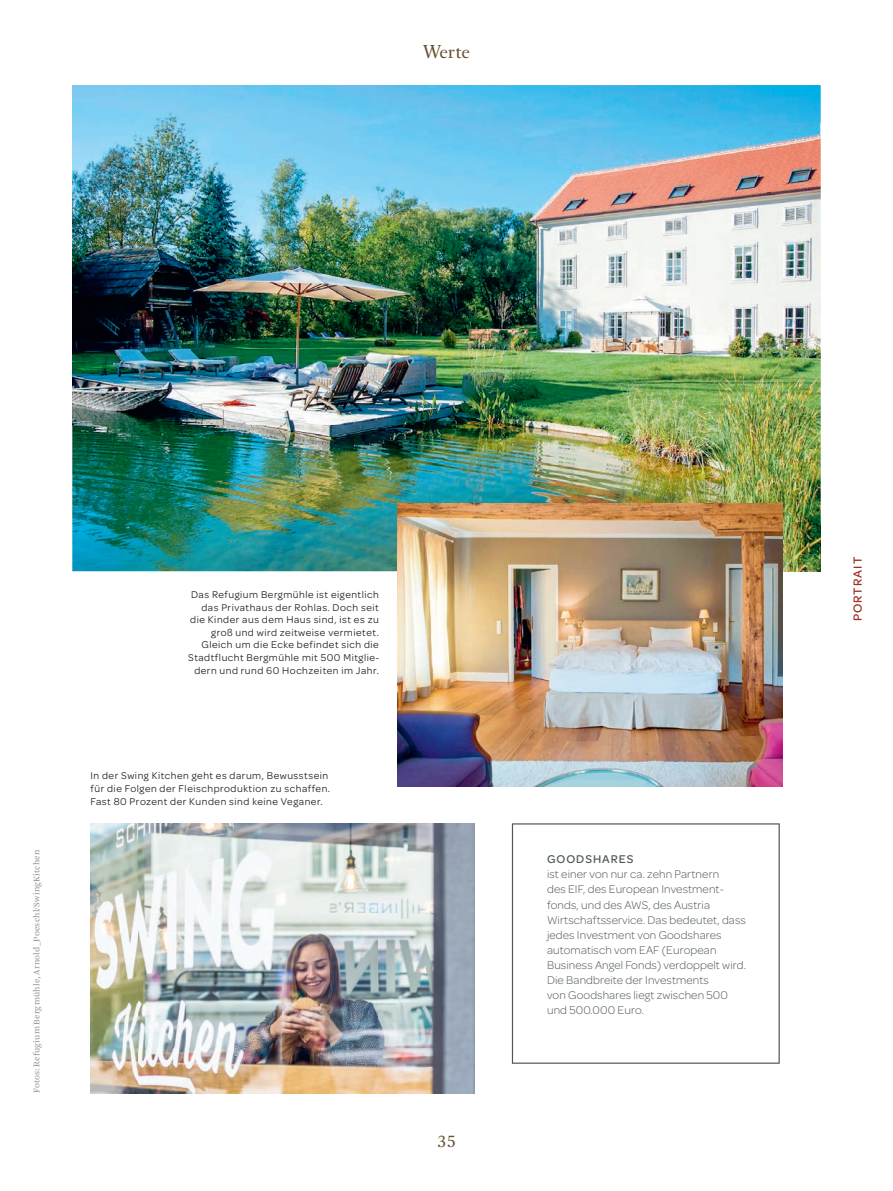
<style>
.page{position:relative;width:893px;height:1191px;background:#fff}
.page>*{position:absolute;margin:0;border:0;box-sizing:border-box;transform-origin:0 0}
.t1{font:22.5px "Arnhem Fine";color:#664e30}
.t2{font:19.5px "Arnhem Fine";color:#664e30}
.t3{font:500 12.6px "Omnes";letter-spacing:.08em;color:#9e2f24}
.t4{font:300 12px/15px "Omnes";letter-spacing:.01em;color:#4d575a}
.t5{font:500 12px "Omnes";letter-spacing:.08em;color:#4d575a}
.t6{font:10.5px/12.6px "Omnes";letter-spacing:.05em;color:#231f20;text-align:right}
.t7{font:9px "Arnhem Blond";letter-spacing:.015em;color:#939598}
</style>
<div class="page">
<img style="left:91px;top:823px;width:383px;height:270px">
<img style="left:72px;top:85px;width:427px;height:340px">
<img style="left:499px;top:85px;width:322px;height:437px">
<img style="left:72px;top:425px;width:374px;height:146px">
<img style="left:446px;top:425px;width:54px;height:78px">
<img style="left:782px;top:522px;width:39px;height:49px">
<img style="left:398px;top:503px;width:384px;height:284px">
<svg style="left:512px;top:823px;width:268px;height:240px"></svg>
<h1 class="t1" style="left:423px;top:41px;width:48px">Werte</h1>
<p class="t7" style="left:32px;top:1093px;width:245px;rotate:-90deg">Fotos: Refugium Bergmühle, Arnold_Poeschl/SwingKitchen</p>
<p class="t6" style="left:188px;top:588px;width:193px">Das Refugium Bergmühle ist eigentlich das Privathaus der Rohlas. Doch seit die Kinder aus dem Haus sind, ist es zu groß und wird zeitweise vermietet.<br>Gleich um die Ecke befindet sich die Stadtflucht Bergmühle mit 500 Mitglie&shy;dern und rund 60 Hochzeiten im Jahr.</p>
<p class="t6" style="left:91px;top:769px;width:241px;text-align:left">In der Swing Kitchen geht es darum, Bewusstsein für die Folgen der Fleischproduktion zu schaffen.<br>Fast 80 Prozent der Kunden sind keine Veganer.</p>
<h2 class="t2" style="left:437px;top:1132px;width:21px">35</h2>
<p class="t5" style="left:547px;top:852px;width:88px">GOODSHARES</p>
<p class="t4" style="left:547px;top:867px;width:200px">ist einer von nur ca. zehn Partnern<br>des EIF, des European Investment&shy;fonds, und des AWS, des Austria<br>Wirtschaftsservice. Das bedeutet, dass jedes Investment von Good shares automatisch vom EAF (European<br>Business Angel Fonds) verdoppelt wird.<br>Die Bandbreite der Investments<br>von Goodshares liegt zwischen 500 und 500.000 Euro.</p>
<p class="t3" style="left:850px;top:621px;width:66px;rotate:-90deg">PORTRAIT</p>
</div>
